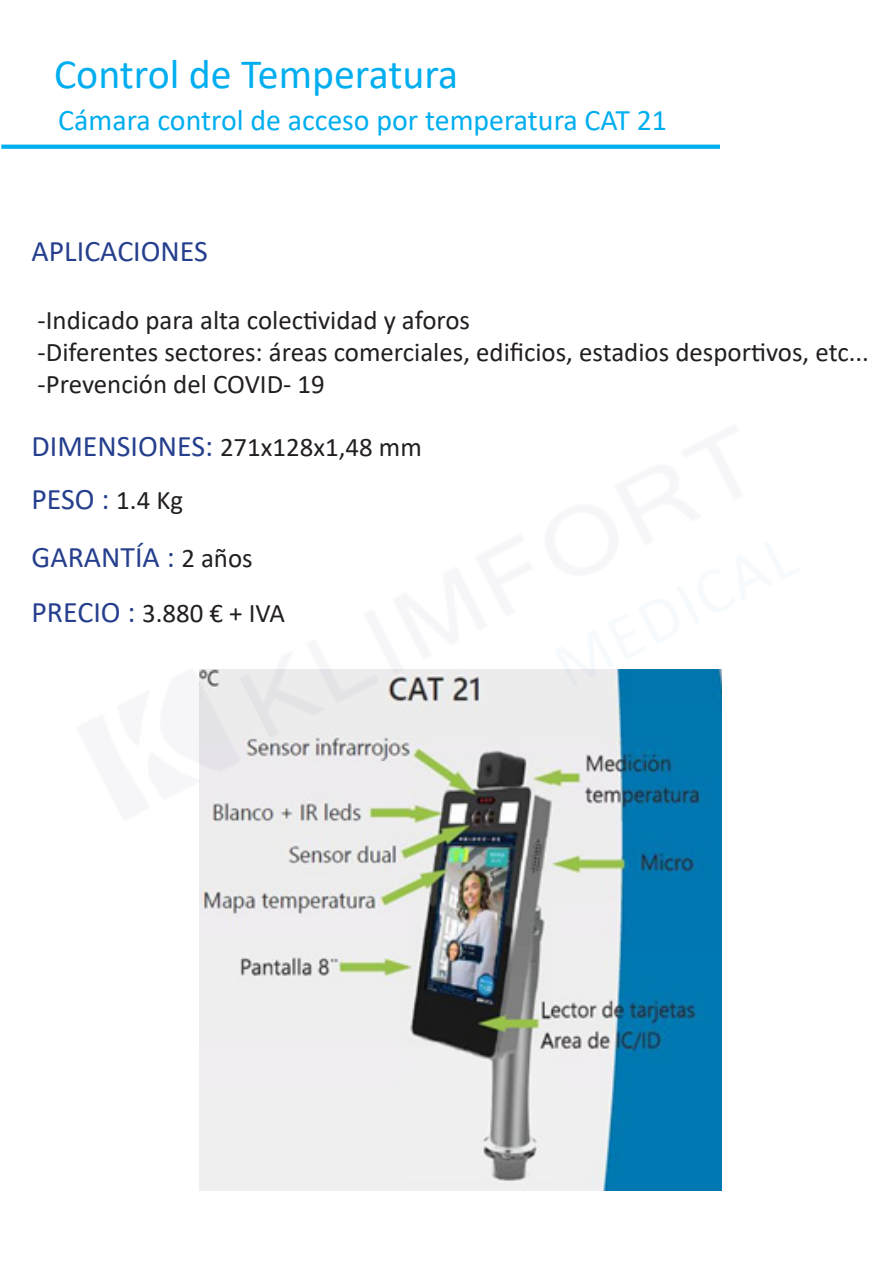
<style>
.page{position:relative;width:893px;height:1263px;background:#fff}
.page>*{position:absolute;margin:0;border:0;box-sizing:border-box;transform-origin:0 0}
.t1{font:41.85px "Calibri";color:#00aeef}
.t2{font:29.85px "Calibri";color:#00aeef}
.t3{font:29.85px/57.4px "Calibri";color:#253f8e}
.t4{font:26.85px/32.2px "Calibri";color:#231f20}
.s1{font-size:29.85px;color:#253f8e}
.s2{font-size:26.85px;color:#231f20}
</style>
<div class="page">
<img style="left:200px;top:951px;width:521px;height:240px">
<img style="left:199px;top:669px;width:523px;height:282px">
<svg style="left:1px;top:145px;width:719px;height:4px;fill:#00aeef"></svg>
<h1 class="t1" style="left:54px;top:45px;width:406px">Control de Temperatura</h1>
<p class="t2" style="left:58px;top:99px;width:610px">Cámara control de acceso por temperatura CAT 21</p>
<p class="t3" style="left:32px;top:221px;width:178px">APLICACIONES</p>
<p class="t4" style="left:38px;top:303px;width:833px">-Indicado para alta colectividad y aforos<br>-Diferentes sectores: áreas comerciales, edificios, estadios desportivos, etc... -Prevención del COVID- 19</p>
<p class="t4" style="left:32px;top:431px;width:392px"><span class="s1">DIMENSIONES:</span> 271x128x1,48 mm</p>
<p class="t3" style="left:32px;top:470px;width:223px">PESO : <span class="s2">1.4 Kg<br></span>GARANTÍA : <span class="s2">2 años</span></p>
<p class="t4" style="left:32px;top:596px;width:255px"><span class="s1">PRECIO :</span> 3.880 € + IVA</p>
</div>
